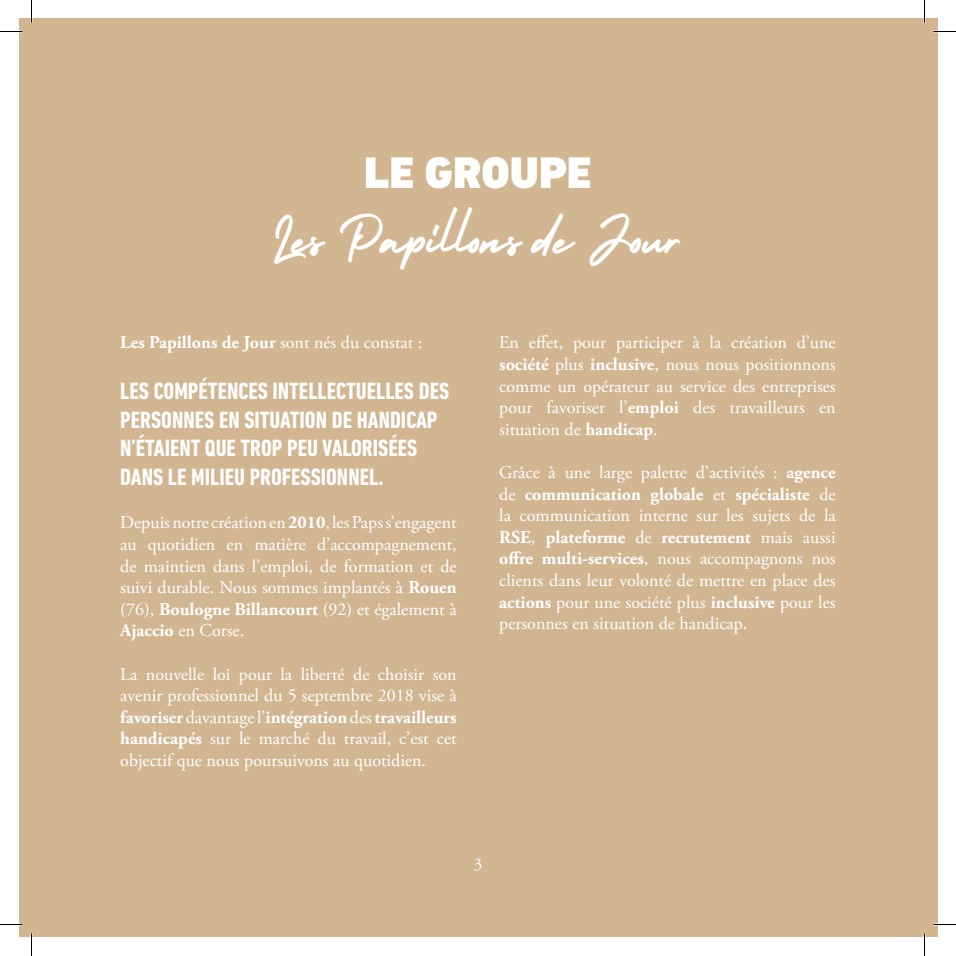
<style>
.page{position:relative;width:956px;height:956px;background:#fff}
.page>*{position:absolute;margin:0;border:0;box-sizing:border-box;transform-origin:0 0}
.t1{font:900 45px "DIN Next LT Pro";color:#fff}
.t2{font:37.5px "Holiday Free";color:#fff}
.t3{font:700 condensed 24px/28.8px "DIN Next LT Pro";color:#fff}
.t4{font:18px/21.6px "Adobe Garamond Pro";color:#fff;text-align:justify}
.t5{font:700 18px "Adobe Garamond Pro";color:#fff}
.s1{font-weight:400}
.s2{font-weight:700}
</style>
<div class="page">
<div style="left:19px;top:19px;width:918px;height:918px;background:#d2b692"></div>
<hr style="left:0;top:923px;width:22px;height:2px;background:#fff">
<hr style="left:933px;top:923px;width:23px;height:2px;background:#fff">
<hr style="left:923px;top:0;width:2px;height:23px;background:#fff">
<hr style="left:923px;top:933px;width:2px;height:23px;background:#fff">
<svg style="left:0;top:31px;width:22px;height:1px"></svg>
<svg style="left:933px;top:31px;width:23px;height:1px"></svg>
<svg style="left:0;top:924px;width:22px;height:1px"></svg>
<svg style="left:933px;top:924px;width:23px;height:1px"></svg>
<svg style="left:31px;top:0;width:1px;height:23px"></svg>
<svg style="left:31px;top:933px;width:1px;height:23px"></svg>
<svg style="left:924px;top:0;width:1px;height:23px"></svg>
<svg style="left:924px;top:933px;width:1px;height:23px"></svg>
<h1 class="t1" style="left:364px;top:146px;width:229px">LE GROUPE</h1>
<h2 class="t2" style="left:272px;top:215px;width:413px">Les Papillons de Jour</h2>
<p class="t5" style="left:120px;top:332px;width:304px">Les Papillons de Jour <span class="s1">sont nés du constat :</span></p>
<h3 class="t3" style="left:120px;top:376px;width:330px">LES COMPÉTENCES INTELLECTUELLES DES PERSONNES EN SITUATION DE HANDICAP N’ÉTAIENT QUE TROP PEU VALORISÉES DANS LE MILIEU PROFESSIONNEL.</h3>
<p class="t4" style="left:120px;top:512px;width:338px">Depuis notre création en <span class="s2">2010</span>, les Paps s’engagent au quotidien en matière d’accompagnement, de maintien dans l’emploi, de formation et de suivi durable. Nous sommes implantés à <span class="s2">Rouen </span>(76), <span class="s2">Boulogne Billancourt</span> (92) et également à <span class="s2">Ajaccio</span> en Corse.</p>
<p class="t4" style="left:120px;top:664px;width:338px">La nouvelle loi pour la liberté de choisir son avenir professionnel du 5 septembre 2018 vise à <span class="s2">favoriser</span> davantage l’<span class="s2">intégration</span> des <span class="s2">travailleurs handicapés</span> sur le marché du travail, c’est cet objectif que nous poursuivons au quotidien.</p>
<p class="t4" style="left:499px;top:332px;width:338px">En effet, pour participer à la création d’une <span class="s2">société</span> plus <span class="s2">inclusive</span>, nous nous positionnons comme un opérateur au service des entreprises pour favoriser l’<span class="s2">emploi</span> des travailleurs en situation de <span class="s2">handicap</span>.</p>
<p class="t4" style="left:499px;top:462px;width:338px">Grâce à une large palette d’activités : <span class="s2">agence </span>de <span class="s2">communication globale</span> et <span class="s2">spécialiste</span> de la communication interne sur les sujets de la <span class="s2">RSE</span>, <span class="s2">plateforme</span> de <span class="s2">recrutement</span> mais aussi <span class="s2">offre multi-services</span>, nous accompagnons nos clients dans leur volonté de mettre en place des <span class="s2">actions</span> pour une société plus <span class="s2">inclusive</span> pour les personnes en situation de handicap.</p>
<p class="t4" style="left:473px;top:854px;width:10px">3</p>
</div>
